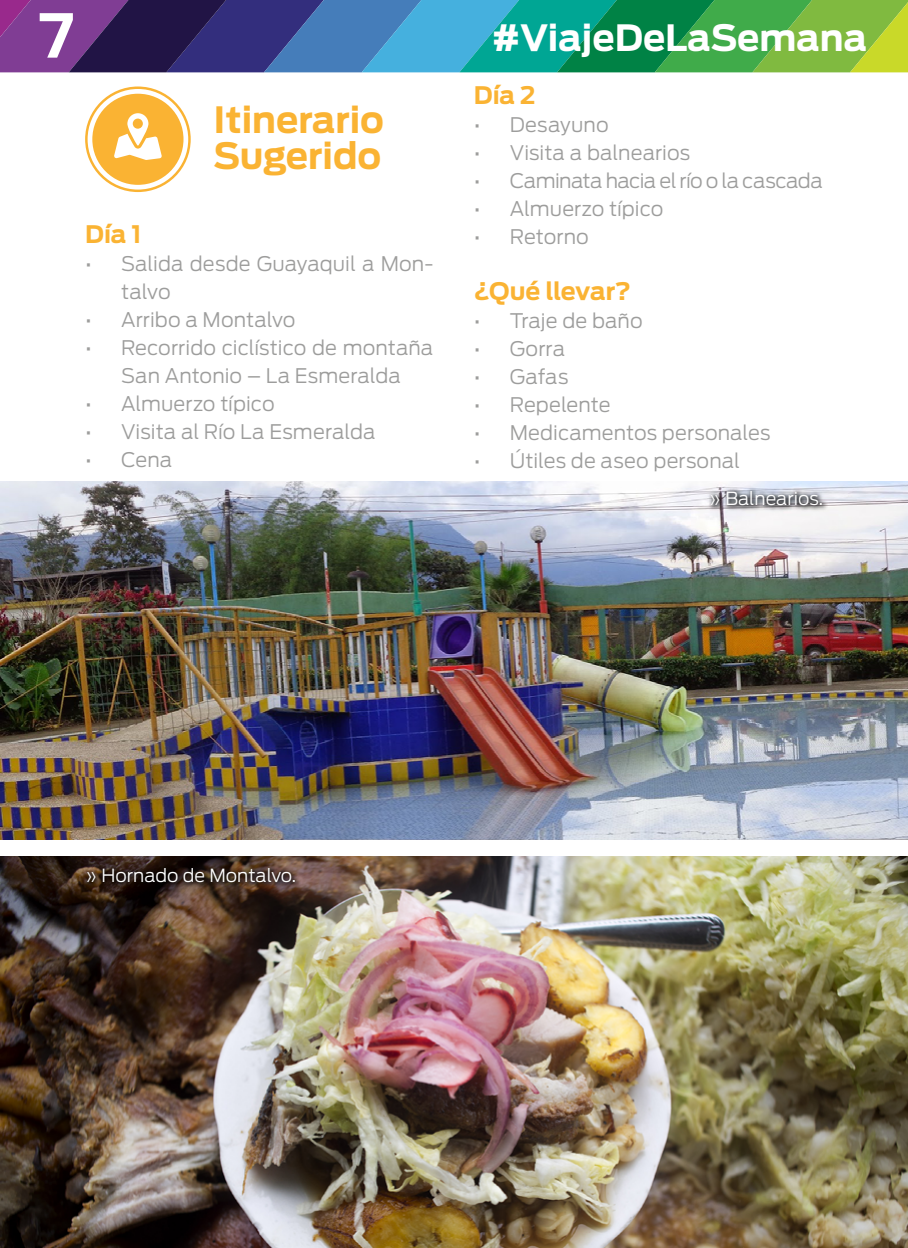
<style>
.page{position:relative;width:908px;height:1248px;background:#fff}
.page>*{position:absolute;margin:0;border:0;box-sizing:border-box;transform-origin:0 0}
.t1{font:700 60px "Antenna";color:#fff}
.t2{font:700 36px/36px "Antenna";color:#fab333}
.t3{font:700 36px "Antenna";color:#fff}
.t4{font:700 24px "Antenna";letter-spacing:-.005em;color:#fab333}
.t5{font:300 20px/28px "Antenna";color:#9d9d9c}
.t6{font:300 20px "Antenna";letter-spacing:-.03em;color:#9d9d9c}
.t7{font:300 18px "Antenna";color:#fff}
</style>
<div class="page">
<svg style="left:0;top:0;width:907px;height:72px;background:#417a78"></svg>
<img style="left:0;top:856px;width:907px;height:391px">
<svg style="left:85px;top:86px;width:106px;height:106px"></svg>
<div style="left:83px;top:863px;width:218px;height:25px;background:#000;opacity:.75"></div>
<img style="left:0;top:481px;width:907px;height:358px">
<div style="left:705px;top:486px;width:122px;height:25px;background:#000;opacity:.75"></div>
<h1 class="t1" style="left:39px;top:0;width:37px">7</h1>
<h2 class="t2" style="left:213px;top:102px;width:172px">Itinerario<br>Sugerido</h2>
<p class="t4" style="left:85px;top:220px;width:58px">Día 1</p>
<p class="t5" style="left:121px;top:250px;width:313px;text-indent:-36px">• Salida desde Guayaquil a Mon&shy;talvo</p>
<p class="t5" style="left:85px;top:306px;width:212px">• Arribo a Montalvo</p>
<p class="t5" style="left:85px;top:334px;width:350px;text-align:center">• Recorrido ciclístico de montaña<br>San Antonio – La Esmeralda</p>
<p class="t5" style="left:85px;top:390px;width:191px">• Almuerzo típico</p>
<p class="t5" style="left:85px;top:418px;width:292px">• Visita al Río La Esmeralda</p>
<p class="t5" style="left:85px;top:446px;width:89px">• Cena</p>
<h2 class="t3" style="left:492px;top:17px;width:376px">#ViajeDeLaSemana</h2>
<p class="t4" style="left:473px;top:81px;width:63px">Día 2</p>
<p class="t5" style="left:473px;top:111px;width:136px">• Desayuno</p>
<p class="t5" style="left:473px;top:139px;width:218px">• Visita a balnearios</p>
<p class="t6" style="left:473px;top:169px;width:350px">• Caminata hacia el río o la cascada</p>
<p class="t5" style="left:473px;top:195px;width:191px">• Almuerzo típico</p>
<p class="t5" style="left:473px;top:223px;width:116px">• Retorno</p>
<p class="t4" style="left:473px;top:277px;width:159px">¿Qué llevar?</p>
<p class="t5" style="left:473px;top:307px;width:170px">• Traje de baño</p>
<p class="t5" style="left:473px;top:335px;width:93px">• Gorra</p>
<p class="t5" style="left:473px;top:363px;width:96px">• Gafas</p>
<p class="t5" style="left:473px;top:391px;width:138px">• Repelente</p>
<p class="t5" style="left:473px;top:419px;width:298px">• Medicamentos personales</p>
<p class="t5" style="left:473px;top:447px;width:267px">• Útiles de aseo personal</p>
<p class="t7" style="left:708px;top:487px;width:115px">» Balnearios.</p>
<p class="t7" style="left:85px;top:864px;width:212px">» Hornado de Montalvo.</p>
</div>
